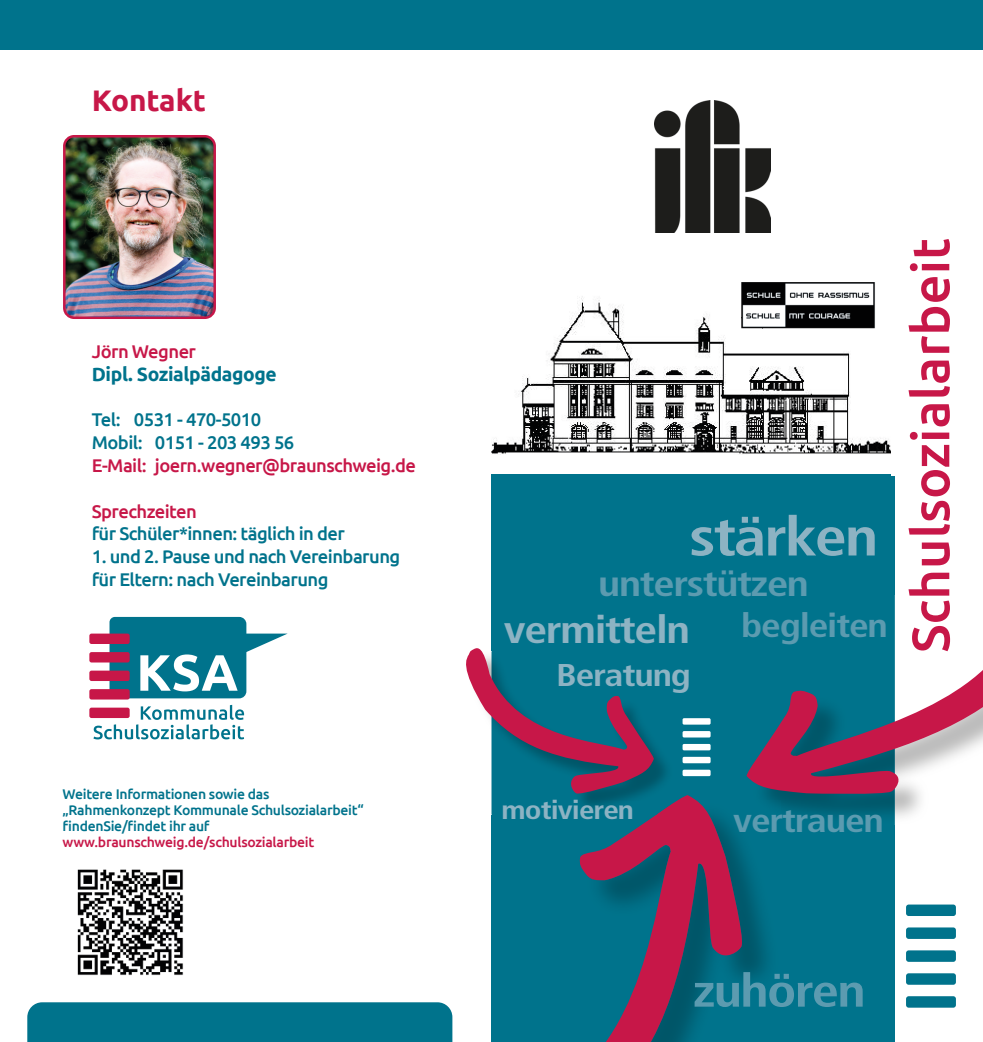
<style>
.page{position:relative;width:983px;height:1042px;background:#fff}
.page>*{position:absolute;margin:0;border:0;box-sizing:border-box;transform-origin:0 0}
.t1{font:700 condensed 54.25px "Frutiger LT Pro";letter-spacing:-.03em;color:#8db3c3;scale:1.18 1}
.t2{font:500 52.5px "Ubuntu";color:#c71748}
.t3{font:700 condensed 46.02px "Frutiger LT Pro";letter-spacing:-.03em;color:#5c9bb0;scale:1.18 1}
.t4{font:700 condensed 38.5px "Frutiger LT Pro";letter-spacing:-.03em;color:#8db3c3;scale:1.18 1}
.t5{font:700 condensed 35.88px "Frutiger LT Pro";letter-spacing:-.03em;color:#5c9bb0;scale:1.18 1}
.t6{font:700 condensed 33.25px "Frutiger LT Pro";letter-spacing:-.03em;color:#5c9bb0;scale:1.18 1}
.t7{font:700 condensed 31.5px "Frutiger LT Pro";letter-spacing:-.03em;color:#8db3c3;scale:1.18 1}
.t8{font:700 29.75px "Ubuntu";letter-spacing:-.005em;color:#c71748}
.t9{font:700 condensed 26.25px "Frutiger LT Pro";letter-spacing:-.03em;color:#8db3c3;scale:1.18 1}
.t10{font:700 19.25px "Ubuntu";letter-spacing:-.02em;color:#00738c}
.t11{font:500 18.38px/22.8px "Ubuntu";letter-spacing:-.03em;color:#00738c}
.t12{font:500 18.38px "Ubuntu";letter-spacing:-.03em;color:#c71748}
.t13{font:500 14px/15.8px "Ubuntu";letter-spacing:-.02em;color:#00738c}
.t14{font:500 14px "Ubuntu";letter-spacing:-.02em;color:#c71748}
</style>
<div class="page">
<div style="left:0;top:0;width:982px;height:50px;background:#00738c"></div>
<div style="left:491px;top:238px;width:403px;height:804px;background:#00738c"></div>
<div style="left:27px;top:1002px;width:425px;height:40px;background:#00738c"></div>
<img style="left:67px;top:139px;width:145px;height:179px">
<div style="left:63px;top:135px;width:153px;height:184px;border:3px solid #c71748;border-radius:10px"></div>
<div style="left:905px;top:904px;width:50px;height:12px;background:#00738c;border-radius:3px"></div>
<div style="left:905px;top:927px;width:50px;height:12px;background:#00738c;border-radius:3px"></div>
<div style="left:905px;top:950px;width:50px;height:12px;background:#00738c;border-radius:3px"></div>
<div style="left:905px;top:973px;width:50px;height:12px;background:#00738c;border-radius:3px"></div>
<div style="left:905px;top:996px;width:50px;height:11px;background:#00738c;border-radius:3px"></div>
<svg style="left:491px;top:795px;width:253px;height:247px"></svg>
<img style="left:764px;top:795px;width:157px;height:30px">
<img style="left:763px;top:801px;width:16px;height:24px">
<svg style="left:746px;top:590px;width:236px;height:205px"></svg>
<img style="left:491px;top:747px;width:183px;height:67px">
<img style="left:497px;top:801px;width:177px;height:13px">
<img style="left:656px;top:802px;width:18px;height:12px">
<svg style="left:466px;top:648px;width:187px;height:147px"></svg>
<div style="left:682px;top:718px;width:28px;height:6px;background:#fff;border-radius:2px"></div>
<div style="left:682px;top:731px;width:28px;height:6px;background:#fff;border-radius:2px"></div>
<div style="left:682px;top:744px;width:28px;height:6px;background:#fff;border-radius:2px"></div>
<div style="left:682px;top:757px;width:28px;height:6px;background:#fff;border-radius:2px"></div>
<div style="left:682px;top:770px;width:28px;height:6px;background:#fff;border-radius:2px"></div>
<div style="left:473px;top:238px;width:430px;height:233px;background:#fff"></div>
<img style="left:491px;top:296px;width:400px;height:159px">
<div style="left:89px;top:633px;width:41px;height:11px;background:#c71748;border-radius:2px"></div>
<div style="left:89px;top:652px;width:41px;height:10px;background:#c71748;border-radius:2px"></div>
<div style="left:89px;top:670px;width:41px;height:11px;background:#c71748;border-radius:2px"></div>
<div style="left:89px;top:689px;width:41px;height:10px;background:#c71748;border-radius:2px"></div>
<div style="left:89px;top:707px;width:41px;height:11px;background:#c71748;border-radius:2px"></div>
<svg style="left:93px;top:705px;width:151px;height:34px"></svg>
<svg style="left:109px;top:617px;width:178px;height:81px"></svg>
<img style="left:77px;top:869px;width:107px;height:107px">
<img style="left:654px;top:100px;width:116px;height:133px">
<div style="left:491px;top:455px;width:417px;height:19px;background:#fff"></div>
<div style="left:891px;top:60px;width:9px;height:416px;background:#fff"></div>
<img style="left:741px;top:283px;width:134px;height:45px">
<h3 class="t8" style="left:92px;top:83px;width:116px">Kontakt</h3>
<p class="t12" style="left:92px;top:340px;width:106px">Jörn Wegner</p>
<p class="t10" style="left:92px;top:362px;width:186px">Dipl. Sozialpädagoge</p>
<p class="t11" style="left:92px;top:408px;width:204px">Tel: 0531 - 470-5010<br>Mobil: 0151 - 203 493 56</p>
<p class="t12" style="left:92px;top:454px;width:325px">E-Mail: joern.wegner@braunschweig.de</p>
<p class="t12" style="left:92px;top:499px;width:106px">Sprechzeiten</p>
<p class="t11" style="left:92px;top:522px;width:254px">für Schüler*innen: täglich in der</p>
<p class="t11" style="left:92px;top:544px;width:310px">1. und 2. Pause und nach Vereinbarung für Eltern: nach Vereinbarung</p>
<p class="t13" style="left:63px;top:786px;width:302px">Weitere Informationen sowie das „Rahmenkonzept Kommunale Schulsozialarbeit“ findenSie/findet ihr auf</p>
<p class="t14" style="left:63px;top:833px;width:253px">www.braunschweig.de/schulsozialarbeit</p>
<h1 class="t1" style="left:689px;top:504px;width:162px">stärken</h1>
<h3 class="t5" style="left:598px;top:562px;width:180px">unterstützen</h3>
<h3 class="t6" style="left:741px;top:606px;width:126px">begleiten</h3>
<h3 class="t4" style="left:504px;top:606px;width:159px">vermitteln</h3>
<h3 class="t7" style="left:556px;top:657px;width:116px">Beratung</h3>
<h2 class="t2" style="left:897px;top:653px;width:416px;rotate:-90deg">Schulsozialarbeit</h2>
<h3 class="t9" style="left:501px;top:795px;width:114px">motivieren</h3>
<h3 class="t6" style="left:733px;top:801px;width:129px">vertrauen</h3>
<h3 class="t3" style="left:693px;top:963px;width:148px">zuhören</h3>
</div>
